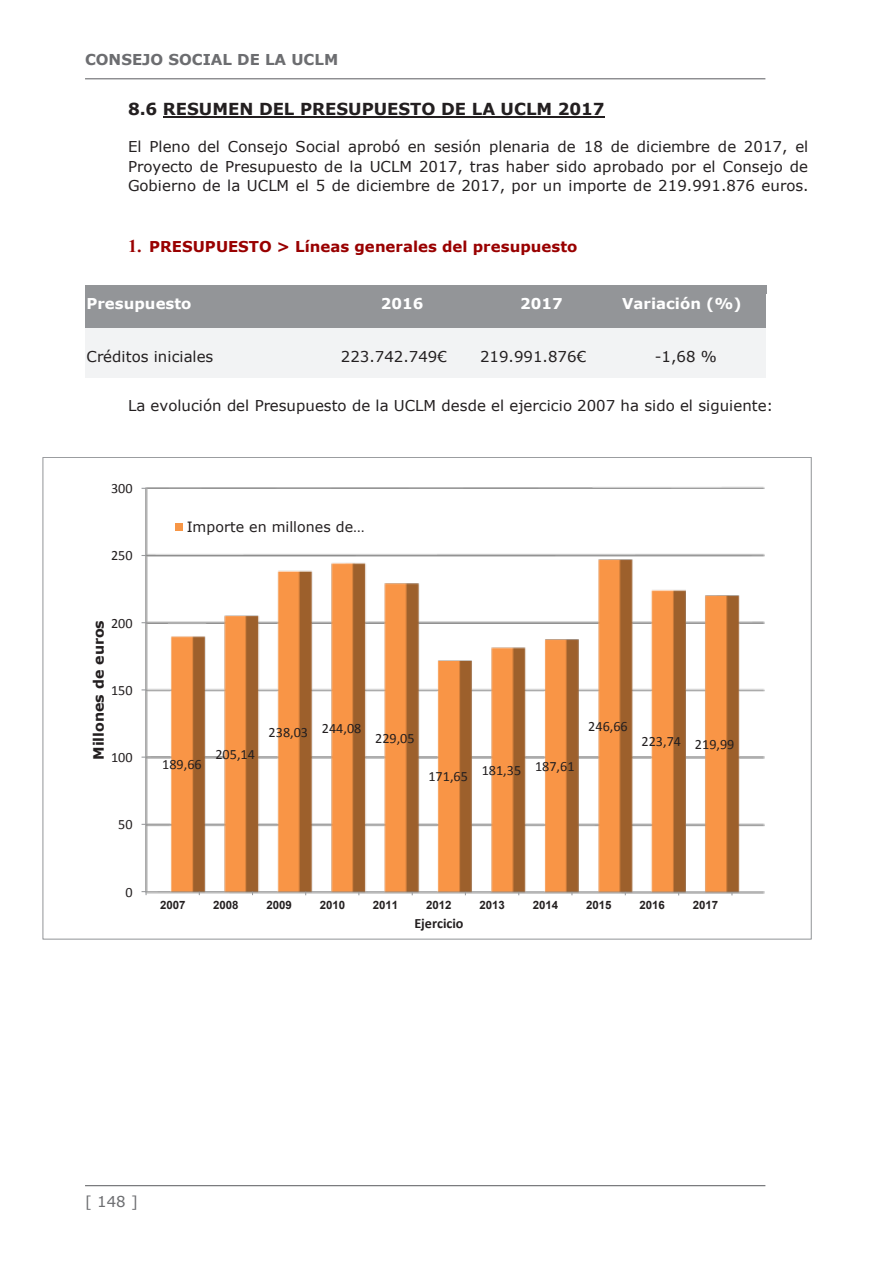
<style>
.page{position:relative;width:893px;height:1263px;background:#fff}
.page>*{position:absolute;margin:0;border:0;box-sizing:border-box;transform-origin:0 0}
.t1{font:700 16.5px "Verdana";color:#231f20}
.t2{font:15px/19.6px "Verdana";letter-spacing:.005em;color:#231f20;text-align:justify}
.t3{font:700 15px "Verdana";color:#900}
.t4{font:700 15px "Verdana";color:#fff}
.t5{font:700 15px "Verdana";color:#6c6d70}
.t6{font:15px "Verdana";color:#6c6d70}
.t7{font:14.25px "Calibri";color:#231f20}
.t8{font:14.25px "Verdana";letter-spacing:.005em;color:#231f20}
.t9{font:700 14.25px "Verdana";color:#231f20}
.t10{font:700 14.25px "Calibri";color:#231f20}
.t11{font:700 11.4px "Arial";letter-spacing:-.005em;color:#231f20}
.s1{font-family:"Times New Roman";font-size:18px}
</style>
<div class="page">
<hr style="left:85px;top:1185px;width:680px;height:1px;background:#6c6d70">
<hr style="left:85px;top:78px;width:680px;height:1px;background:#6c6d70">
<hr style="left:163px;top:116px;width:442px;height:2px;background:#231f20">
<div style="left:86px;top:286px;width:242px;height:42px;background:#939598"></div>
<div style="left:328px;top:286px;width:140px;height:42px;background:#939598"></div>
<div style="left:468px;top:286px;width:139px;height:42px;background:#939598"></div>
<div style="left:607px;top:286px;width:159px;height:42px;background:#939598"></div>
<div style="left:86px;top:328px;width:242px;height:50px;background:#f2f3f4"></div>
<div style="left:328px;top:328px;width:140px;height:50px;background:#f2f3f4"></div>
<div style="left:468px;top:328px;width:139px;height:50px;background:#f2f3f4"></div>
<div style="left:607px;top:328px;width:159px;height:50px;background:#f2f3f4"></div>
<img style="left:141px;top:486px;width:624px;height:410px">
<svg style="left:142px;top:891px;width:5px;height:4px"></svg>
<div style="left:175px;top:523px;width:8px;height:8px;background:#f79646"></div>
<p class="t5" style="left:85px;top:49px;width:255px">CONSEJO SOCIAL DE LA UCLM</p>
<p class="t1" style="left:128px;top:97px;width:478px">8.6 RESUMEN DEL PRESUPUESTO DE LA UCLM 2017</p>
<p class="t2" style="left:128px;top:137px;width:682px">El Pleno del Consejo Social aprobó en sesión plenaria de 18 de diciembre de 2017, el Proyecto de Presupuesto de la UCLM 2017, tras haber sido aprobado por el Consejo de Gobierno de la UCLM el 5 de diciembre de 2017, por un importe de 219.991.876 euros.</p>
<p class="t3" style="left:128px;top:236px;width:451px"><span class="s1">1.</span> PRESUPUESTO &gt; Líneas generales del presupuesto</p>
<p class="t4" style="left:87px;top:293px;width:106px">Presupuesto</p>
<p class="t4" style="left:381px;top:293px;width:44px">2016</p>
<p class="t4" style="left:520px;top:293px;width:44px">2017</p>
<p class="t4" style="left:622px;top:293px;width:121px">Variación (%)</p>
<p class="t2" style="left:87px;top:347px;width:128px">Créditos iniciales</p>
<p class="t2" style="left:341px;top:347px;width:108px">223.742.749€</p>
<p class="t2" style="left:480px;top:347px;width:108px">219.991.876€</p>
<p class="t2" style="left:655px;top:347px;width:64px">-1,68 %</p>
<p class="t2" style="left:128px;top:396px;width:647px">La evolución del Presupuesto de la UCLM desde el ejercicio 2007 ha sido el siguiente:</p>
<p class="t7" style="left:111px;top:479px;width:23px">300</p>
<p class="t7" style="left:111px;top:546px;width:23px">250</p>
<p class="t7" style="left:111px;top:613px;width:23px">200</p>
<p class="t9" style="left:89px;top:760px;width:141px;rotate:-90deg">Millones de euros</p>
<p class="t7" style="left:111px;top:680px;width:23px">150</p>
<p class="t7" style="left:111px;top:747px;width:23px">100</p>
<p class="t7" style="left:118px;top:815px;width:16px">50</p>
<p class="t7" style="left:126px;top:882px;width:9px">0</p>
<p class="t8" style="left:187px;top:517px;width:180px">Importe en millones de…</p>
<p class="t7" style="left:162px;top:754px;width:41px">189,66</p>
<p class="t7" style="left:215px;top:744px;width:41px">205,14</p>
<p class="t7" style="left:269px;top:720px;width:94px">238,03 244,08</p>
<p class="t7" style="left:375px;top:728px;width:41px">229,05</p>
<p class="t7" style="left:428px;top:767px;width:41px">171,65</p>
<p class="t7" style="left:482px;top:758px;width:94px">181,35 187,61</p>
<p class="t7" style="left:588px;top:716px;width:41px">246,66</p>
<p class="t7" style="left:642px;top:733px;width:94px">223,74 219,99</p>
<p class="t11" style="left:160px;top:897px;width:27px">2007</p>
<p class="t11" style="left:213px;top:897px;width:27px">2008</p>
<p class="t11" style="left:266px;top:897px;width:27px">2009</p>
<p class="t11" style="left:320px;top:897px;width:27px">2010</p>
<p class="t11" style="left:373px;top:897px;width:27px">2011</p>
<p class="t11" style="left:426px;top:897px;width:27px">2012</p>
<p class="t11" style="left:479px;top:897px;width:27px">2013</p>
<p class="t11" style="left:533px;top:897px;width:27px">2014</p>
<p class="t11" style="left:586px;top:897px;width:27px">2015</p>
<p class="t11" style="left:639px;top:898px;width:27px">2016</p>
<p class="t11" style="left:693px;top:898px;width:27px">2017</p>
<p class="t10" style="left:414px;top:913px;width:51px">Ejercicio</p>
<p class="t6" style="left:85px;top:1192px;width:54px">[ 148 ]</p>
</div>
